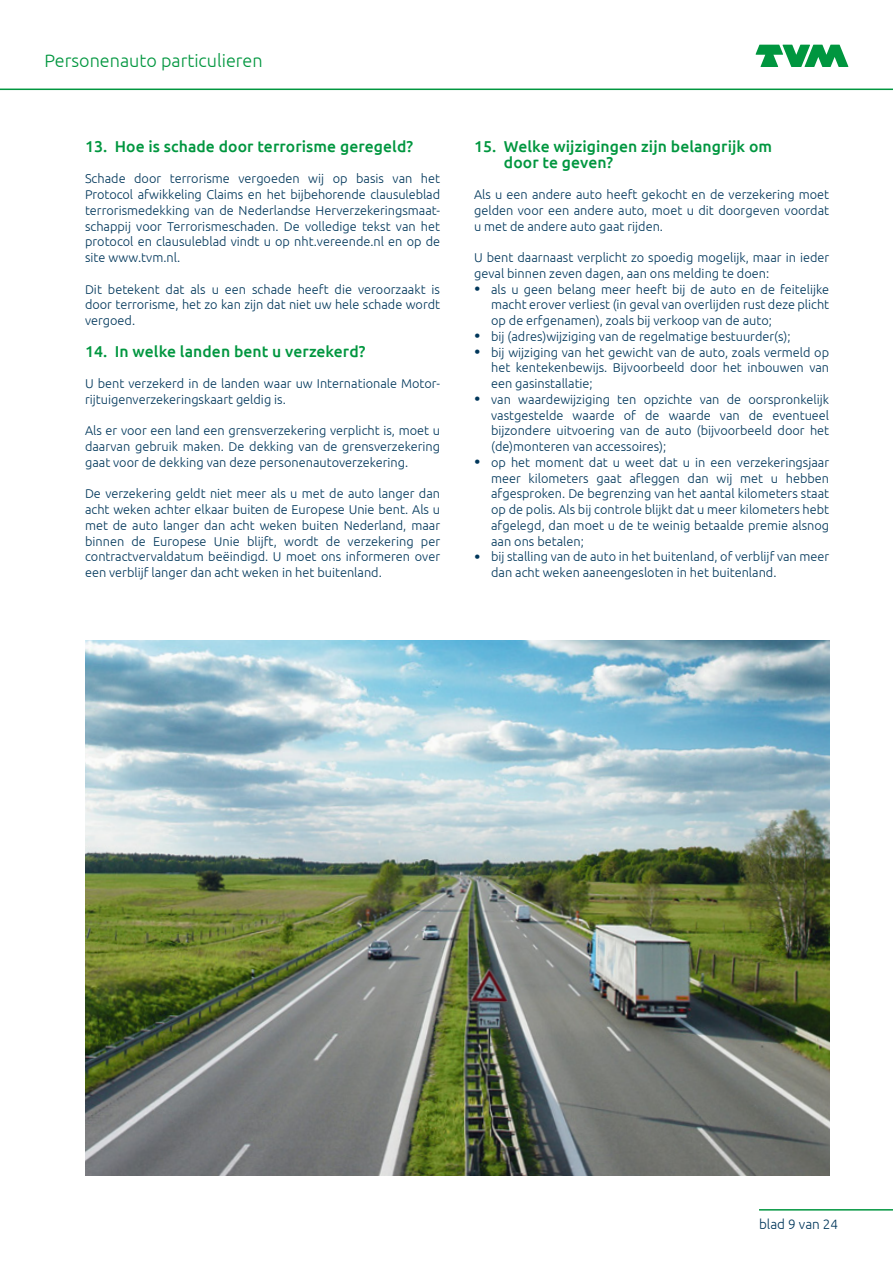
<style>
.page{position:relative;width:893px;height:1263px;background:#fff}
.page>*{position:absolute;margin:0;border:0;box-sizing:border-box;transform-origin:0 0}
.t1{font:300 18px "Ubuntu";color:#00963f}
.Bodykop_gr_10_5pt_-_24{font:500 15.75px/15.8px "Ubuntu";letter-spacing:.005em;color:#00963f}
.t2{font:300 13.5px "Ubuntu";color:#00375b}
.Body_-_24{font:300 12.75px/15.8px "Ubuntu";color:#00375b;text-align:justify}
.s1{font-size:18px}
</style>
<div class="page">
<img style="left:85px;top:640px;width:744px;height:536px">
<svg style="left:756px;top:45px;width:92px;height:22px"></svg>
<hr style="left:0;top:89px;width:893px;height:1px;background:#00963f">
<hr style="left:759px;top:1209px;width:134px;height:1px;background:#00963f">
<h1 class="t1" style="left:45px;top:50px;width:220px">Personenauto particulieren</h1>
<p class="Bodykop_gr_10_5pt_-_24" style="left:85px;top:138px;width:330px">13. Hoe is schade door terrorisme geregeld?</p>
<p class="Body_-_24" style="left:85px;top:171px;width:357px">Schade door terrorisme vergoeden wij op basis van het Protocol afwikkeling Claims en het bijbehorende clausuleblad terrorismedekking van de Nederlandse Herverzekeringsmaat&shy;schappij voor Terrorismeschaden. De volledige tekst van het protocol en clausuleblad vindt u op nht.vereende.nl en op de site www.tvm.nl.</p>
<p class="Body_-_24" style="left:85px;top:281px;width:357px">Dit betekent dat als u een schade heeft die veroorzaakt is door terrorisme, het zo kan zijn dat niet uw hele schade wordt vergoed.</p>
<p class="Bodykop_gr_10_5pt_-_24" style="left:85px;top:343px;width:282px">14. In welke landen bent u verzekerd?</p>
<p class="Body_-_24" style="left:85px;top:375px;width:356px">U bent verzekerd in de landen waar uw Internationale Motor&shy;rijtuigenverzekeringskaart geldig is.</p>
<p class="Body_-_24" style="left:85px;top:423px;width:357px">Als er voor een land een grensverzekering verplicht is, moet u daarvan gebruik maken. De dekking van de grensverzekering gaat voor de dekking van deze personenautoverzekering.</p>
<p class="Body_-_24" style="left:85px;top:486px;width:357px">De verzekering geldt niet meer als u met de auto langer dan acht weken achter elkaar buiten de Europese Unie bent. Als u met de auto langer dan acht weken buiten Nederland, maar binnen de Europese Unie blijft, wordt de verzekering per contractvervaldatum beëindigd. U moet ons informeren over een verblijf langer dan acht weken in het buitenland.</p>
<p class="Bodykop_gr_10_5pt_-_24" style="left:504px;top:138px;width:270px;text-indent:-30px">15. Welke wijzigingen zijn belangrijk om door te geven?</p>
<p class="Body_-_24" style="left:474px;top:186px;width:357px">Als u een andere auto heeft gekocht en de verzekering moet gelden voor een andere auto, moet u dit doorgeven voordat u met de andere auto gaat rijden.</p>
<p class="Body_-_24" style="left:474px;top:249px;width:357px">U bent daarnaast verplicht zo spoedig mogelijk, maar in ieder geval binnen zeven dagen, aan ons melding te doen:</p>
<p class="Body_-_24" style="left:491px;top:281px;width:340px;text-indent:-17px"><span class="s1">•</span> als u geen belang meer heeft bij de auto en de feitelijke macht erover verliest (in geval van overlijden rust deze plicht op de erfgenamen), zoals bij verkoop van de auto;</p>
<p class="Body_-_24" style="left:474px;top:328px;width:318px"><span class="s1">•</span> bij (adres)wijziging van de regelmatige bestuurder(s);</p>
<p class="Body_-_24" style="left:491px;top:344px;width:340px;text-indent:-17px"><span class="s1">•</span> bij wijziging van het gewicht van de auto, zoals vermeld op het kentekenbewijs. Bijvoorbeeld door het inbouwen van een gasinstallatie;</p>
<p class="Body_-_24" style="left:491px;top:391px;width:340px;text-indent:-17px"><span class="s1">•</span> van waardewijziging ten opzichte van de oorspronkelijk vastgestelde waarde of de waarde van de eventueel bijzondere uitvoering van de auto (bijvoorbeeld door het (de)monteren van accessoires);</p>
<p class="Body_-_24" style="left:491px;top:454px;width:340px;text-indent:-17px"><span class="s1">•</span> op het moment dat u weet dat u in een verzekeringsjaar meer kilometers gaat afleggen dan wij met u hebben afgesproken. De begrenzing van het aantal kilometers staat op de polis. Als bij controle blijkt dat u meer kilometers hebt afgelegd, dan moet u de te weinig betaalde premie alsnog aan ons betalen;</p>
<p class="Body_-_24" style="left:491px;top:549px;width:340px;text-indent:-17px"><span class="s1">•</span> bij stalling van de auto in het buitenland, of verblijf van meer dan acht weken aaneengesloten in het buitenland.</p>
<p class="t2" style="left:759px;top:1216px;width:81px">blad 9 van 24</p>
</div>
